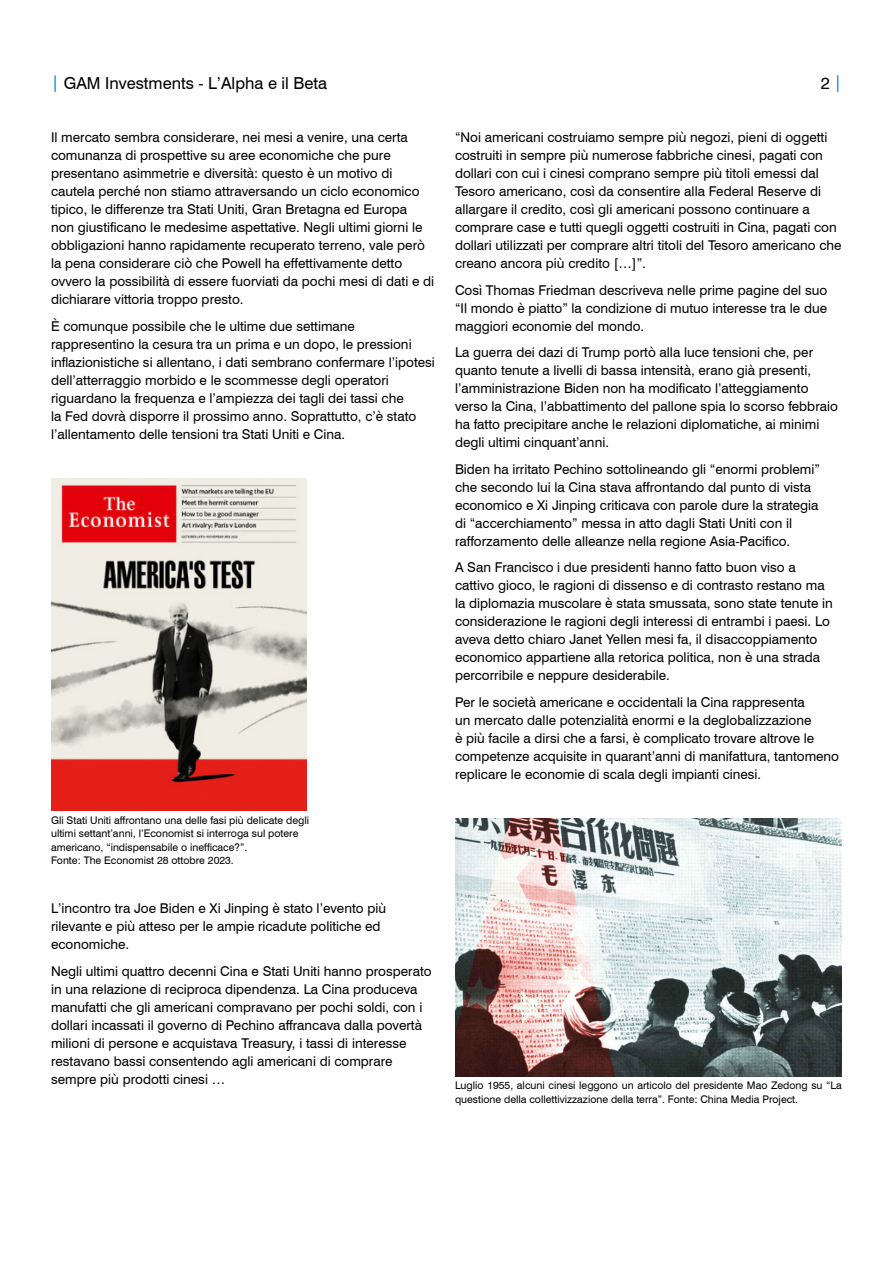
<style>
.page{position:relative;width:893px;height:1263px;background:#fff}
.page>*{position:absolute;margin:0;border:0;box-sizing:border-box;transform-origin:0 0}
.t1{font:16.5px "Swiss 721 BT";color:#000}
.BODY_text{font:13.5px/18px "Swiss 721 BT";color:#000}
.DISCLAIMER{font:10.5px/13.5px "Swiss 721 BT";color:#000}
.s1{color:#0087c7}
</style>
<div class="page">
<img style="left:51px;top:478px;width:255px;height:332px">
<img style="left:455px;top:818px;width:387px;height:258px">
<p class="t1" style="left:51px;top:73px;width:277px"><span class="s1">|</span> GAM Investments - L’Alpha e il Beta</p>
<p class="t1" style="left:821px;top:73px;width:22px">2 <span class="s1">|</span></p>
<p class="BODY_text" style="left:51px;top:128px;width:385px">Il mercato sembra considerare, nei mesi a venire, una certa comunanza di prospettive su aree economiche che pure presentano asimmetrie e diversità: questo è un motivo di cautela perché non stiamo attraversando un ciclo economico tipico, le differenze tra Stati Uniti, Gran Bretagna ed Europa<br>non giustificano le medesime aspettative. Negli ultimi giorni le obbligazioni hanno rapidamente recuperato terreno, vale però la pena considerare ciò che Powell ha effettivamente detto ovvero la possibilità di essere fuorviati da pochi mesi di dati e di dichiarare vittoria troppo presto.</p>
<p class="BODY_text" style="left:51px;top:317px;width:385px">È comunque possibile che le ultime due settimane rappresentino la cesura tra un prima e un dopo, le pressioni inflazionistiche si allentano, i dati sembrano confermare l’ipotesi dell’atterraggio morbido e le scommesse degli operatori riguardano la frequenza e l’ampiezza dei tagli dei tassi che<br>la Fed dovrà disporre il prossimo anno. Soprattutto, c’è stato l’allentamento delle tensioni tra Stati Uniti e Cina.</p>
<p class="BODY_text" style="left:455px;top:128px;width:388px">“Noi americani costruiamo sempre più negozi, pieni di oggetti costruiti in sempre più numerose fabbriche cinesi, pagati con dollari con cui i cinesi comprano sempre più titoli emessi dal Tesoro americano, così da consentire alla Federal Reserve di allargare il credito, così gli americani possono continuare a comprare case e tutti quegli oggetti costruiti in Cina, pagati con dollari utilizzati per comprare altri titoli del Tesoro americano che creano ancora più credito […]”.</p>
<p class="BODY_text" style="left:455px;top:281px;width:374px;text-align:justify">Così Thomas Friedman descriveva nelle prime pagine del suo “Il mondo è piatto” la condizione di mutuo interesse tra le due maggiori economie del mondo.</p>
<p class="BODY_text" style="left:455px;top:343px;width:384px">La guerra dei dazi di Trump portò alla luce tensioni che, per quanto tenute a livelli di bassa intensità, erano già presenti, l’amministrazione Biden non ha modificato l’atteggiamento verso la Cina, l’abbattimento del pallone spia lo scorso febbraio ha fatto precipitare anche le relazioni diplomatiche, ai minimi degli ultimi cinquant’anni.</p>
<p class="BODY_text" style="left:455px;top:460px;width:367px">Biden ha irritato Pechino sottolineando gli “enormi problemi” che secondo lui la Cina stava affrontando dal punto di vista economico e Xi Jinping criticava con parole dure la strategia di “accerchiamento” messa in atto dagli Stati Uniti con il rafforzamento delle alleanze nella regione Asia-Pacifico.</p>
<p class="BODY_text" style="left:455px;top:558px;width:379px">A San Francisco i due presidenti hanno fatto buon viso a cattivo gioco, le ragioni di dissenso e di contrasto restano ma la diplomazia muscolare è stata smussata, sono state tenute in considerazione le ragioni degli interessi di entrambi i paesi. Lo aveva detto chiaro Janet Yellen mesi fa, il disaccoppiamento economico appartiene alla retorica politica, non è una strada percorribile e neppure desiderabile.</p>
<p class="BODY_text" style="left:455px;top:693px;width:386px">Per le società americane e occidentali la Cina rappresenta<br>un mercato dalle potenzialità enormi e la deglobalizzazione<br>è più facile a dirsi che a farsi, è complicato trovare altrove le competenze acquisite in quarant’anni di manifattura, tantomeno replicare le economie di scala degli impianti cinesi.</p>
<p class="DISCLAIMER" style="left:51px;top:813px;width:260px">Gli Stati Uniti affrontano una delle fasi più delicate degli ultimi settant’anni, l’Economist si interroga sul potere americano, “indispensabile o inefficace?”.<br>Fonte: The Economist 28 ottobre 2023.</p>
<p class="BODY_text" style="left:51px;top:899px;width:337px">L’incontro tra Joe Biden e Xi Jinping è stato l’evento più rilevante e più atteso per le ampie ricadute politiche ed economiche.</p>
<p class="BODY_text" style="left:51px;top:962px;width:382px">Negli ultimi quattro decenni Cina e Stati Uniti hanno prosperato in una relazione di reciproca dipendenza. La Cina produceva manufatti che gli americani compravano per pochi soldi, con i dollari incassati il governo di Pechino affrancava dalla povertà milioni di persone e acquistava Treasury, i tassi di interesse restavano bassi consentendo agli americani di comprare sempre più prodotti cinesi …</p>
<p class="DISCLAIMER" style="left:455px;top:1079px;width:388px">Luglio 1955, alcuni cinesi leggono un articolo del presidente Mao Zedong su “La questione della collettivizzazione della terra”. Fonte: China Media Project.</p>
</div>
